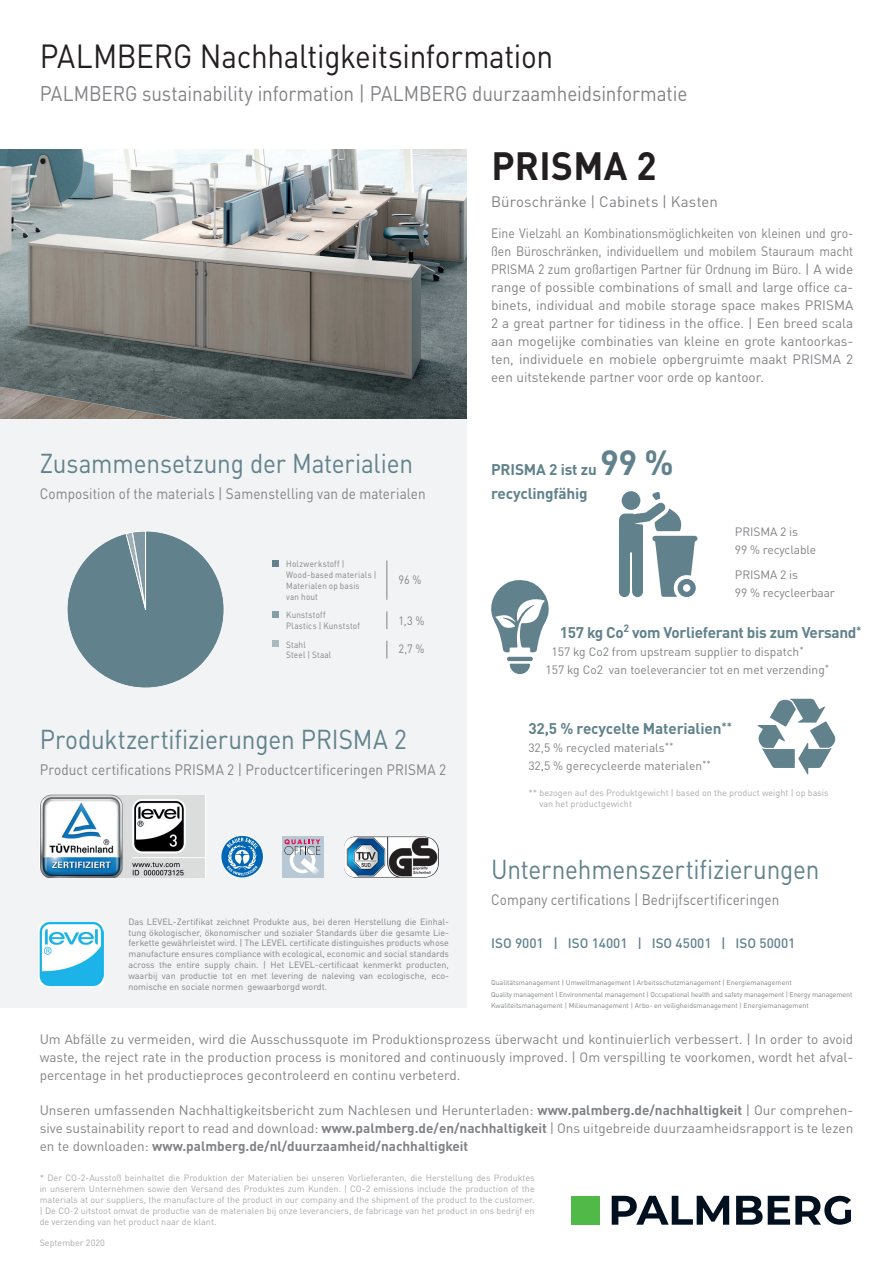
<style>
.page{position:relative;width:893px;height:1263px;background:#fff}
.page>*{position:absolute;margin:0;border:0;box-sizing:border-box;transform-origin:0 0}
.t1{font:700 39px "DINOT";letter-spacing:.01em;color:#231f20;scale:.95 1}
.t2{font:700 34.5px "DINOT";color:#61828c}
.t3{font:33px "DINOT";letter-spacing:-.01em;color:#231f20;scale:.9 1}
.t4{font:27px "DINOT";letter-spacing:-.01em;color:#61828c;scale:.9 1}
.t5{font:21px "DINOT";letter-spacing:-.005em;color:#808285;scale:.9 1}
.t6{font:700 15.3px "DINOT";letter-spacing:-.015em;color:#61828c}
.t7{font:15px "DINOT";letter-spacing:.005em;color:#808285;scale:.9 1}
.t8{font:15px "DINOT";letter-spacing:.005em;color:#808285}
.t9{font:13.5px/18px "DINOT";color:#808285;text-align:justify}
.t10{font:13.5px/18px "DINOT";color:#808285;text-align:justify;scale:.9 1}
.t11{font:500 13.5px "DINOT";color:#61828c}
.t12{font:12px/18px "DINOT";color:#808285}
.t13{font:12px "DINOT";color:#808285;scale:.9 1}
.t14{font:9px/10.8px "DINOT";color:#a8a9ad;text-align:justify}
.t15{font:9px/10.8px "DINOT";letter-spacing:.025em;color:#808285;text-align:justify}
.t16{font:9px/10.8px "DINOT";letter-spacing:.025em;color:#808285;scale:.9 1}
.t17{font:7.05px/11.2px "DINOT";color:#808285}
.s1{font-weight:700}
</style>
<div class="page">
<img style="left:0;top:150px;width:467px;height:269px">
<div style="left:0;top:419px;width:467px;height:589px;background:#f2f3f4"></div>
<svg style="left:612px;top:1196px;width:117px;height:29px"></svg>
<svg style="left:736px;top:1196px;width:115px;height:29px"></svg>
<div style="left:571px;top:1196px;width:29px;height:29px;background:#51b948"></div>
<svg style="left:619px;top:492px;width:79px;height:106px"></svg>
<svg style="left:491px;top:580px;width:58px;height:94px"></svg>
<svg style="left:67px;top:531px;width:157px;height:157px"></svg>
<div style="left:272px;top:611px;width:6px;height:7px;background:#849ea6"></div>
<svg style="left:272px;top:641px;width:6px;height:6px"></svg>
<svg style="left:387px;top:611px;width:1px;height:18px"></svg>
<div style="left:272px;top:560px;width:6px;height:7px;background:#61828c"></div>
<hr style="left:387px;top:560px;width:1px;height:40px;background:#808285">
<svg style="left:387px;top:641px;width:1px;height:17px"></svg>
<img style="left:40px;top:795px;width:166px;height:83px">
<svg style="left:221px;top:836px;width:42px;height:41px"></svg>
<div style="left:282px;top:836px;width:41px;height:42px;background:#b9c8d5"></div>
<svg style="left:284px;top:839px;width:37px;height:36px"></svg>
<svg style="left:757px;top:699px;width:79px;height:75px"></svg>
<img style="left:39px;top:921px;width:65px;height:65px">
<img style="left:344px;top:836px;width:95px;height:42px">
<h3 class="t3" style="left:40px;top:31px;width:572px">PALMBERG Nachhaltigkeitsinformation</h3>
<h3 class="t5" style="left:40px;top:78px;width:721px">PALMBERG sustainability information | PALMBERG duurzaamheidsinformatie</h3>
<h1 class="t1" style="left:491px;top:135px;width:175px">PRISMA 2</h1>
<p class="t8" style="left:491px;top:190px;width:228px">Büroschränke | Cabinets | Kasten</p>
<h3 class="t4" style="left:40px;top:443px;width:416px">Zusammensetzung der Materialien</h3>
<p class="t7" style="left:40px;top:482px;width:430px">Composition of the materials | Samenstelling van de materialen</p>
<p class="t16" style="left:286px;top:558px;width:102px">Holzwerkstoff |<br>Wood-based materials |<br>Materialen op basis<br>van hout</p>
<p class="t16" style="left:286px;top:609px;width:83px">Kunststoff<br>Plastics | Kunststof</p>
<p class="t16" style="left:286px;top:638px;width:52px">Stahl<br>Steel | Staal</p>
<p class="t13" style="left:398px;top:570px;width:27px">96 %</p>
<p class="t13" style="left:398px;top:611px;width:30px">1,3 %</p>
<p class="t13" style="left:398px;top:640px;width:30px">2,7 %</p>
<h3 class="t4" style="left:40px;top:719px;width:409px">Produktzertifizierungen PRISMA 2</h3>
<p class="t7" style="left:40px;top:758px;width:453px">Product certifications PRISMA 2 | Productcertificeringen PRISMA 2</p>
<p class="t15" style="left:128px;top:915px;width:322px">Das LEVEL-Zertifikat zeichnet Produkte aus, bei deren Herstellung die Einhal&shy;tung ökologischer, ökonomischer und sozialer Standards über die gesamte Lie&shy;ferkette gewährleistet wird. | The LEVEL certificate distinguishes products whose manufacture ensures compliance with ecological, economic and social standards across the entire supply chain. | Het LEVEL-certificaat kenmerkt producten, waarbij van productie tot en met levering de naleving van ecologische, eco&shy;nomische en sociale normen gewaarborgd wordt.</p>
<p class="t10" style="left:491px;top:223px;width:404px">Eine Vielzahl an Kombinationsmöglichkeiten von kleinen und gro&shy;ßen Büroschränken, individuellem und mobilem Stauraum macht PRISMA 2 zum großartigen Partner für Ordnung im Büro. | A wide range of possible combinations of small and large office ca&shy;binets, individual and mobile storage space makes PRISMA 2 a great partner for tidiness in the office. | Een breed scala aan mogelijke combinaties van kleine en grote kantoorkas&shy;ten, individuele en mobiele opbergruimte maakt PRISMA 2 een uitstekende partner voor orde op kantoor.</p>
<h2 class="t2" style="left:600px;top:435px;width:75px">99 %</h2>
<p class="t6" style="left:491px;top:457px;width:107px">PRISMA 2 ist zu</p>
<p class="t6" style="left:491px;top:482px;width:98px">recyclingfähig</p>
<p class="t12" style="left:735px;top:521px;width:83px">PRISMA 2 is<br>99 % recyclable</p>
<p class="t12" style="left:735px;top:565px;width:102px">PRISMA 2 is<br>99 % recycleerbaar</p>
<p class="t6" style="left:560px;top:621px;width:303px">157 kg Co<sup>2</sup> vom Vorlieferant bis zum Versand<sup>*</sup></p>
<p class="t12" style="left:545px;top:642px;width:285px;text-indent:6px">157 kg Co2 from upstream supplier to dispatch<sup>*<br></sup>157 kg Co2 van toeleverancier tot en met verzending<sup>*</sup></p>
<p class="t6" style="left:528px;top:717px;width:205px">32,5 % recycelte Materialien<sup>**</sup></p>
<p class="t12" style="left:528px;top:738px;width:184px">32,5 % recycled materials<sup>**<br></sup>32,5 % gerecycleerde materialen<sup>**</sup></p>
<p class="t14" style="left:540px;top:787px;width:291px;text-indent:-11px">** bezogen auf des Produktgewicht | based on the product weight | op basis van het productgewicht</p>
<h3 class="t4" style="left:491px;top:849px;width:366px">Unternehmenszertifizierungen</h3>
<p class="t7" style="left:491px;top:888px;width:322px">Company certifications | Bedrijfscertificeringen</p>
<p class="t11" style="left:491px;top:932px;width:306px">ISO 9001 | ISO 14001 | ISO 45001 | ISO 50001</p>
<p class="t17" style="left:491px;top:976px;width:363px">Qualitätsmanagement | Umweltmanagement | Arbeitsschutzmanagement | Energiemanagement<br>Quality management | Environmental management | Occupational health and safety management | Energy management<br>Kwaliteitsmanagement | Milieumanagement | Arbo- en veiligheidsmanagement | Energiemanagement</p>
<p class="t9" style="left:40px;top:1029px;width:815px">Um Abfälle zu vermeiden, wird die Ausschussquote im Produktionsprozess überwacht und kontinuierlich verbessert. | In order to avoid waste, the reject rate in the production process is monitored and continuously improved. | Om verspilling te voorkomen, wordt het afval&shy;percentage in het productieproces gecontroleerd en continu verbeterd.</p>
<p class="t9" style="left:40px;top:1100px;width:815px">Unseren umfassenden Nachhaltigkeitsbericht zum Nachlesen und Herunterladen: <span class="s1">www.palmberg.de/nachhaltigkeit</span> | Our comprehen&shy;sive sustainability report to read and download: <span class="s1">www.palmberg.de/en/nachhaltigkeit</span> | Ons uitgebreide duurzaamheidsrapport is te lezen en te downloaden: <span class="s1">www.palmberg.de/nl/duurzaamheid/nachhaltigkeit</span></p>
<p class="t14" style="left:40px;top:1172px;width:497px">* Der CO-2-Ausstoß beinhaltet die Produktion der Materialien bei unseren Vorlieferanten, die Herstellung des Produktes in unserem Unternehmen sowie den Versand des Produktes zum Kunden. | CO-2 emissions include the production of the materials at our suppliers, the manufacture of the product in our company and the shipment of the product to the customer. | De CO-2 uitstoot omvat de productie van de materialen bij onze leveranciers, de fabricage van het product in ons bedrijf en de verzending van het product naar de klant.</p>
<p class="t14" style="left:40px;top:1236px;width:67px">September 2020</p>
</div>
